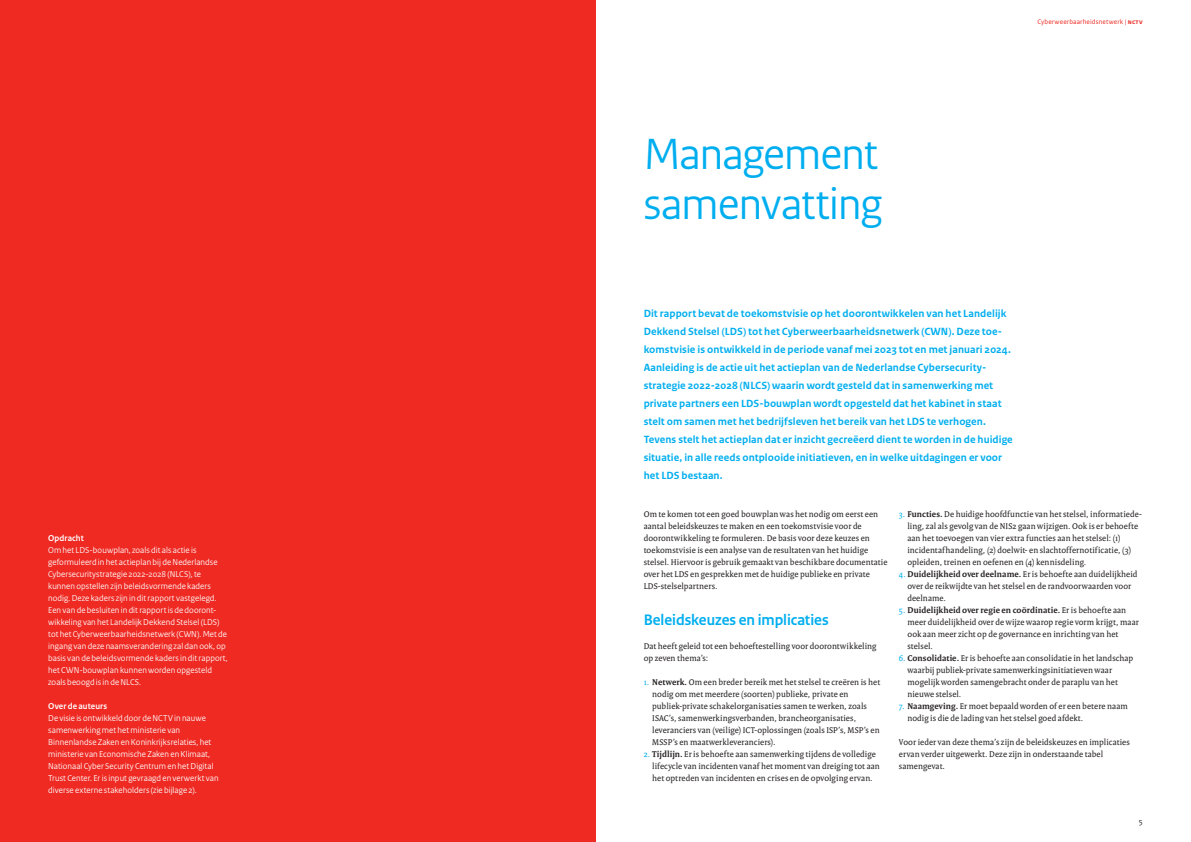
<style>
.page{position:relative;width:1191px;height:842px;background:#fff}
.page>*{position:absolute;margin:0;border:0;box-sizing:border-box;transform-origin:0 0}
.H2_NCTV_HOOFDSTUKKOP{font:46px/50px "Rijksoverheid Sans Heading";letter-spacing:-.015em;color:#00aeef}
.H3_NCTV_PARAGRAAFKOP{font:700 16px "Rijksoverheid Sans Heading";letter-spacing:-.005em;color:#00aeef}
.NCTV_INLEIDING_-_A4{font:700 11px/18px "Rijksoverheid Sans Text";letter-spacing:.005em;color:#00aeef}
.P_NCTV_BROOD_SERIF{font:9px/12px "Rijksoverheid Serif";letter-spacing:.01em;color:#231f20}
.P_NCTV_BROOD_SERIF-2{font:9px/12px "Rijksoverheid Sans Heading";letter-spacing:.01em;color:#fff}
.t1{font:8px "Rijksoverheid Sans Text";color:#231f20}
.t2{font:7px "Rijksoverheid Sans Text";letter-spacing:.02em;color:#ee2a23}
.s1{font-weight:700}
.s2{color:#00aeef}
</style>
<div class="page">
<div style="left:0;top:0;width:595px;height:842px;background:#ee2a23"></div>
<p class="P_NCTV_BROOD_SERIF-2" style="left:48px;top:532px;width:181px"><span class="s1">Opdracht<br></span>Om het LDS-bouwplan, zoals dit als actie is geformuleerd in het actieplan bij de Nederlandse Cybersecuritystrategie 2022-2028 (NLCS), te kunnen opstellen zijn beleidsvormende kaders nodig. Deze kaders zijn in dit rapport vastgelegd.<br>Een van de besluiten in dit rapport is de dooront&shy;wikkeling van het Landelijk Dekkend Stelsel (LDS) tot het Cyberweerbaarheidsnetwerk (CWN). Met de ingang van deze naamsverandering zal dan ook, op basis van de beleidsvormende kaders in dit rapport, het CWN-bouwplan kunnen worden opgesteld zoals beoogd is in de NLCS.</p>
<p class="P_NCTV_BROOD_SERIF-2" style="left:48px;top:700px;width:172px"><span class="s1">Over de auteurs<br></span>De visie is ontwikkeld door de NCTV in nauwe samenwerking met het ministerie van Binnenlandse Zaken en Koninkrijksrelaties, het ministerie van Economische Zaken en Klimaat, Nationaal Cyber Security Centrum en het Digital Trust Center. Er is input gevraagd en verwerkt van diverse externe stakeholders (zie bijlage 2).</p>
<h2 class="H2_NCTV_HOOFDSTUKKOP" style="left:643px;top:130px;width:240px">Management samenvatting</h2>
<p class="t2" style="left:1037px;top:18px;width:107px">Cyberweerbaarheidsnetwerk | <span class="s1">nctv</span></p>
<p class="NCTV_INLEIDING_-_A4" style="left:643px;top:304px;width:371px">Dit rapport bevat de toekomstvisie op het doorontwikkelen van het Landelijk Dekkend Stelsel (LDS) tot het Cyberweerbaarheidsnetwerk (CWN). Deze toe&shy;komstvisie is ontwikkeld in de periode vanaf mei 2023 tot en met januari 2024.<br>Aanleiding is de actie uit het actieplan van de Nederlandse Cybersecurity&shy;strategie 2022-2028 (NLCS) waarin wordt gesteld dat in samenwerking met private partners een LDS-bouwplan wordt opgesteld dat het kabinet in staat stelt om samen met het bedrijfsleven het bereik van het LDS te verhogen.<br>Tevens stelt het actieplan dat er inzicht gecreëerd dient te worden in de huidige situatie, in alle reeds ontplooide initiatieven, en in welke uitdagingen er voor het LDS bestaan.</p>
<p class="P_NCTV_BROOD_SERIF" style="left:643px;top:508px;width:245px">Om te komen tot een goed bouwplan was het nodig om eerst een aantal beleidskeuzes te maken en een toekomstvisie voor de doorontwikkeling te formuleren. De basis voor deze keuzes en toekomstvisie is een analyse van de resultaten van het huidige stelsel. Hiervoor is gebruik gemaakt van beschikbare documentatie over het LDS en gesprekken met de huidige publieke en private LDS-stelselpartners.</p>
<h3 class="H3_NCTV_PARAGRAAFKOP" style="left:643px;top:611px;width:186px">Beleidskeuzes en implicaties</h3>
<p class="P_NCTV_BROOD_SERIF" style="left:643px;top:640px;width:234px">Dat heeft geleid tot een behoeftestelling voor doorontwikkeling op zeven thema’s:</p>
<p class="P_NCTV_BROOD_SERIF" style="left:652px;top:676px;width:229px;text-indent:-9px"><span class="s2">1.</span> <span class="s1">Netwerk.</span> Om een breder bereik met het stelsel te creëren is het nodig om met meerdere (soorten) publieke, private en publiek-private schakelorganisaties samen te werken, zoals ISAC’s, samenwerkingsverbanden, brancheorganisaties, leveranciers van (veilige) ICT-oplossingen (zoals ISP’s, MSP’s en MSSP’s en maatwerkleveranciers).</p>
<p class="P_NCTV_BROOD_SERIF" style="left:652px;top:748px;width:229px;text-indent:-9px"><span class="s2">2.</span> <span class="s1">Tijdlijn.</span> Er is behoefte aan samenwerking tijdens de volledige lifecycle van incidenten vanaf het moment van dreiging tot aan het optreden van incidenten en crises en de opvolging ervan.</p>
<p class="P_NCTV_BROOD_SERIF" style="left:907px;top:508px;width:236px;text-indent:-9px"><span class="s2">3.</span> <span class="s1">Functies.</span> De huidige hoofdfunctie van het stelsel, informatiede&shy;ling, zal als gevolg van de NIS2 gaan wijzigen. Ook is er behoefte aan het toevoegen van vier extra functies aan het stelsel: (1) incidentafhandeling, (2) doelwit- en slachtoffernotificatie, (3) opleiden, treinen en oefenen en (4) kennisdeling.</p>
<p class="P_NCTV_BROOD_SERIF" style="left:907px;top:568px;width:231px;text-indent:-9px"><span class="s2">4.</span> <span class="s1">Duidelijkheid over deelname.</span> Er is behoefte aan duidelijkheid over de reikwijdte van het stelsel en de randvoorwaarden voor deelname.</p>
<p class="P_NCTV_BROOD_SERIF" style="left:907px;top:604px;width:233px;text-indent:-9px"><span class="s2">5.</span> <span class="s1">Duidelijkheid over regie en coördinatie.</span> Er is behoefte aan meer duidelijkheid over de wijze waarop regie vorm krijgt, maar ook aan meer zicht op de governance en inrichting van het stelsel.</p>
<p class="P_NCTV_BROOD_SERIF" style="left:907px;top:652px;width:227px;text-indent:-9px"><span class="s2">6.</span> <span class="s1">Consolidatie.</span> Er is behoefte aan consolidatie in het landschap waarbij publiek-private samenwerkingsinitiatieven waar mogelijk worden samengebracht onder de paraplu van het nieuwe stelsel.</p>
<p class="P_NCTV_BROOD_SERIF" style="left:907px;top:700px;width:222px;text-indent:-9px"><span class="s2">7.</span> <span class="s1">Naamgeving.</span> Er moet bepaald worden of er een betere naam nodig is die de lading van het stelsel goed afdekt.</p>
<p class="P_NCTV_BROOD_SERIF" style="left:899px;top:736px;width:232px">Voor ieder van deze thema’s zijn de beleidskeuzes en implicaties ervan verder uitgewerkt. Deze zijn in onderstaande tabel samengevat.</p>
<p class="t1" style="left:1138px;top:816px;width:5px">5</p>
</div>
